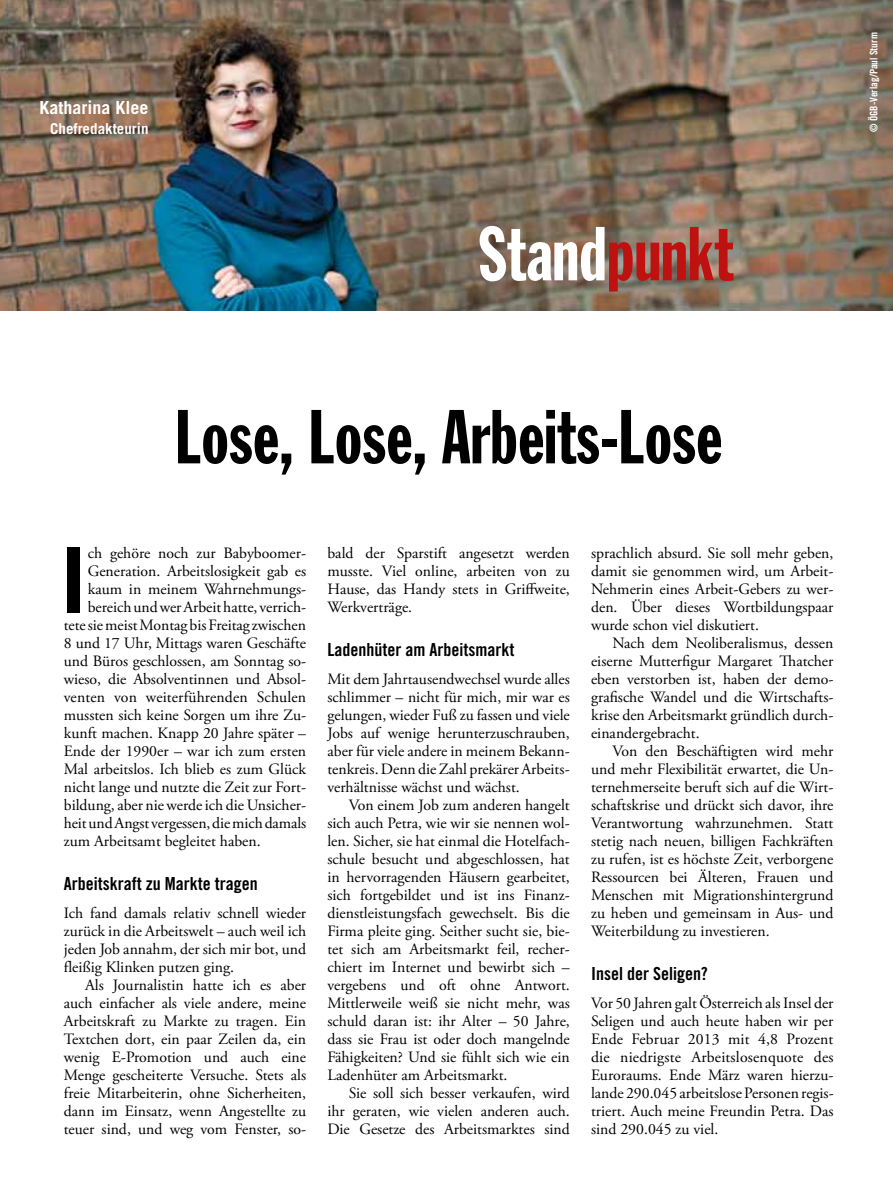
<style>
.page{position:relative;width:893px;height:1191px;background:#fff}
.page>*{position:absolute;margin:0;border:0;box-sizing:border-box;transform-origin:0 0}
.t1{font:91.65px "Franklin Gothic Std Extra Cond";color:#000}
.t2{font:75px "Franklin Gothic Std Extra Cond";color:#000}
.t3{font:75px "Franklin Gothic Std Extra Cond";color:#fff}
.t4{font:18px "Trade Gothic Bold Cond Twenty";color:#000}
.t5{font:700 18px "Trade Gothic";color:#fff}
.t6{font:15.75px/18px "Adobe Garamond Pro";color:#000;text-align:justify}
.t7{font:700 15px "Trade Gothic";color:#fff}
.t8{font:10.5px "Trade Gothic Bold Cond Twenty";color:#fff}
.s1{color:#be1110}
</style>
<div class="page">
<img style="left:0;top:0;width:893px;height:310px">
<p class="t5" style="left:39px;top:97px;width:111px">Katharina Klee</p>
<p class="t7" style="left:50px;top:119px;width:100px">Chefredakteurin</p>
<h2 class="t3" style="left:479px;top:214px;width:256px">Stand<span class="s1">punkt</span></h2>
<p class="t8" style="left:867px;top:132px;width:101px;rotate:-90deg">© ÖGB-Verlag/Paul Sturm</p>
<h2 class="t2" style="left:175px;top:397px;width:549px">Lose, Lose, Arbeits-Lose</h2>
<h1 class="t1" style="left:64px;top:531px;width:21px">I</h1>
<p class="t6" style="left:88px;top:545px;width:220px">ch gehöre noch zur Babyboomer-</p>
<p class="t6" style="left:88px;top:563px;width:220px">Generation. Arbeitslosigkeit gab es</p>
<p class="t6" style="left:88px;top:581px;width:219px">kaum in meinem Wahrnehmungs-</p>
<p class="t6" style="left:88px;top:599px;width:220px">bereich und wer Arbeit hatte, verrich-</p>
<p class="t6" style="left:64px;top:617px;width:244px">tete sie meist Montag bis Freitag zwischen</p>
<p class="t6" style="left:64px;top:635px;width:244px">8 und 17 Uhr, Mittags waren Geschäfte</p>
<p class="t6" style="left:64px;top:653px;width:244px">und Büros geschlossen, am Sonntag so-</p>
<p class="t6" style="left:64px;top:671px;width:244px">wieso, die Absolventinnen und Absol-</p>
<p class="t6" style="left:64px;top:689px;width:244px">venten von weiterführenden Schulen</p>
<p class="t6" style="left:64px;top:707px;width:244px">mussten sich keine Sorgen um ihre Zu-</p>
<p class="t6" style="left:64px;top:725px;width:244px">kunft machen. Knapp 20 Jahre später –</p>
<p class="t6" style="left:64px;top:743px;width:244px">Ende der 1990er – war ich zum ersten</p>
<p class="t6" style="left:64px;top:761px;width:244px">Mal arbeitslos. Ich blieb es zum Glück</p>
<p class="t6" style="left:64px;top:779px;width:244px">nicht lange und nutzte die Zeit zur Fort-</p>
<p class="t6" style="left:64px;top:797px;width:244px">bildung, aber nie werde ich die Unsicher-</p>
<p class="t6" style="left:64px;top:815px;width:244px">heit und Angst vergessen, die mich damals</p>
<p class="t6" style="left:64px;top:833px;width:198px">zum Arbeitsamt begleitet haben.</p>
<p class="t4" style="left:64px;top:872px;width:195px">Arbeitskraft zu Markte tragen</p>
<p class="t6" style="left:64px;top:905px;width:244px">Ich fand damals relativ schnell wieder zurück in die Arbeitswelt – auch weil ich jeden Job annahm, der sich mir bot, und fleißig Klinken putzen ging.</p>
<p class="t6" style="left:64px;top:977px;width:244px;text-indent:21px">Als Journalistin hatte ich es aber auch einfacher als viele andere, meine Arbeitskraft zu Markte zu tragen. Ein Textchen dort, ein paar Zeilen da, ein wenig E-Promotion und auch eine Menge gescheiterte Versuche. Stets als freie Mitarbeiterin, ohne Sicherheiten, dann im Einsatz, wenn Angestellte zu teuer sind, und weg vom Fenster, so-</p>
<p class="t6" style="left:327px;top:545px;width:244px">bald der Sparstift angesetzt werden musste. Viel online, arbeiten von zu Hause, das Handy stets in Griffweite, Werkverträge.</p>
<p class="t4" style="left:327px;top:638px;width:188px">Ladenhüter am Arbeitsmarkt</p>
<p class="t6" style="left:327px;top:671px;width:244px">Mit dem Jahrtausendwechsel wurde alles schlimmer – nicht für mich, mir war es gelungen, wieder Fuß zu fassen und viele Jobs auf wenige herunterzuschrauben, aber für viele andere in meinem Bekann&shy;tenkreis. Denn die Zahl prekärer Arbeits&shy;verhältnisse wächst und wächst.</p>
<p class="t6" style="left:327px;top:797px;width:244px;text-indent:21px">Von einem Job zum anderen hangelt sich auch Petra, wie wir sie nennen wol&shy;len. Sicher, sie hat einmal die Hotelfach&shy;schule besucht und abgeschlossen, hat in hervorragenden Häusern gearbeitet, sich fortgebildet und ist ins Finanz&shy;dienstleistungsfach gewechselt. Bis die Firma pleite ging. Seither sucht sie, bie&shy;tet sich am Arbeitsmarkt feil, recher&shy;chiert im Internet und bewirbt sich – vergebens und oft ohne Antwort.<br>Mittlerweile weiß sie nicht mehr, was schuld daran ist: ihr Alter – 50 Jahre, dass sie Frau ist oder doch mangelnde Fähigkeiten? Und sie fühlt sich wie ein Ladenhüter am Arbeitsmarkt.</p>
<p class="t6" style="left:327px;top:1085px;width:244px;text-indent:21px">Sie soll sich besser verkaufen, wird ihr geraten, wie vielen anderen auch.<br>Die Gesetze des Arbeitsmarktes sind</p>
<p class="t6" style="left:591px;top:545px;width:244px">sprachlich absurd. Sie soll mehr geben, damit sie genommen wird, um Arbeit-Nehmerin eines Arbeit-Gebers zu wer&shy;den. Über dieses Wortbildungspaar wurde schon viel diskutiert.</p>
<p class="t6" style="left:591px;top:635px;width:244px;text-indent:21px">Nach dem Neoliberalismus, dessen eiserne Mutterfigur Margaret Thatcher eben verstorben ist, haben der demo&shy;grafische Wandel und die Wirtschafts&shy;krise den Arbeitsmarkt gründlich durch&shy;einandergebracht.</p>
<p class="t6" style="left:591px;top:743px;width:244px;text-indent:21px">Von den Beschäftigten wird mehr und mehr Flexibilität erwartet, die Un&shy;ternehmerseite beruft sich auf die Wirt&shy;schaftskrise und drückt sich davor, ihre Verantwortung wahrzunehmen. Statt stetig nach neuen, billigen Fachkräften zu rufen, ist es höchste Zeit, verborgene Ressourcen bei Älteren, Frauen und Menschen mit Migrationshintergrund zu heben und gemeinsam in Aus- und Weiterbildung zu investieren.</p>
<p class="t4" style="left:591px;top:962px;width:118px">Insel der Seligen?</p>
<p class="t6" style="left:591px;top:995px;width:244px">Vor 50 Jahren galt Österreich als Insel der Seligen und auch heute haben wir per Ende Februar 2013 mit 4,8 Prozent die niedrigste Arbeitslosenquote des Euroraums. Ende März waren hierzu&shy;lande 290.045 arbeitslose Personen regis&shy;triert. Auch meine Freundin Petra. Das sind 290.045 zu viel.</p>
</div>
